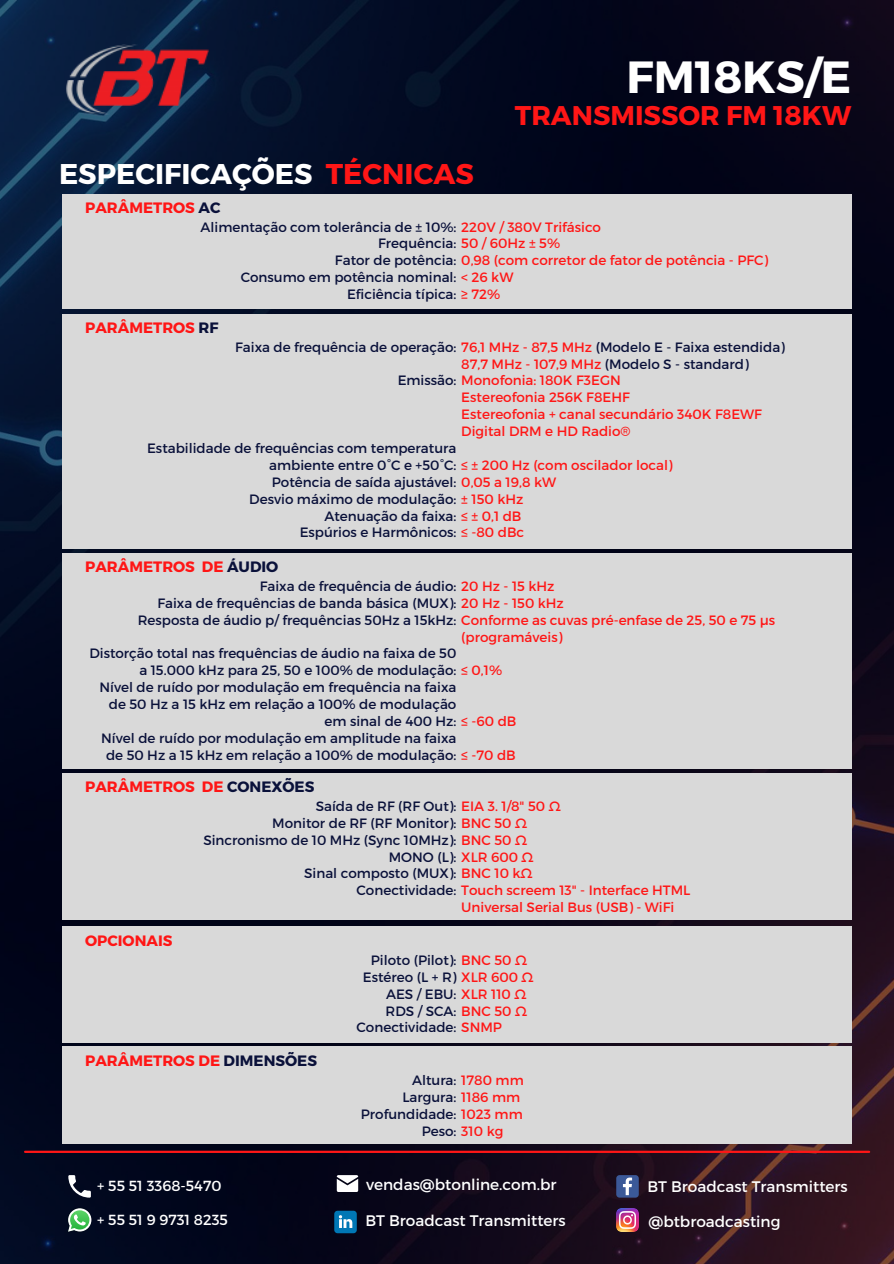
<style>
.page{position:relative;width:894px;height:1264px;background:#fff}
.page>*{position:absolute;margin:0;border:0;box-sizing:border-box;transform-origin:0 0}
.t1{font:700 45px "Montserrat";color:#fff}
.t2{font:700 28.5px "Montserrat";color:#fff}
.t3{font:700 27px "Montserrat";color:#ff1616}
.t4{font:15.3px "Montserrat";color:#fff}
.t5{font:700 15px "Montserrat";color:#ff1616}
.t6{font:14.55px "Montserrat";color:#fff}
.t7{font:13.5px "Montserrat";color:#0a113a}
.t8{font:13.5px/17px "Montserrat";color:#ff1616}
.s1{color:#ff1616}
.s2{color:#0a113a}
</style>
<div class="page">
<img style="left:0;top:0;width:893px;height:1263px">
<img style="left:62px;top:35px;width:152px;height:90px">
<img style="left:616px;top:1208px;width:22px;height:23px">
<svg style="left:616px;top:1175px;width:22px;height:22px"></svg>
<svg style="left:334px;top:1210px;width:22px;height:23px"></svg>
<svg style="left:337px;top:1175px;width:21px;height:16px"></svg>
<img style="left:67px;top:1206px;width:26px;height:27px">
<svg style="left:68px;top:1208px;width:23px;height:23px"></svg>
<svg style="left:68px;top:1175px;width:23px;height:22px"></svg>
<hr style="left:25px;top:1150px;width:843px;height:2px;background:#ff1616">
<div style="left:62px;top:194px;width:789px;height:114px;background:#d9d9d9"></div>
<div style="left:62px;top:314px;width:789px;height:235px;background:#d9d9d9"></div>
<div style="left:62px;top:553px;width:789px;height:215px;background:#d9d9d9"></div>
<div style="left:62px;top:773px;width:789px;height:147px;background:#d9d9d9"></div>
<div style="left:62px;top:926px;width:789px;height:116px;background:#d9d9d9"></div>
<div style="left:62px;top:1046px;width:789px;height:98px;background:#d9d9d9"></div>
<h2 class="t2" style="left:59px;top:155px;width:416px">ESPECIFICAÇÕES <span class="s1">TÉCNICAS</span></h2>
<p class="t5" style="left:85px;top:197px;width:137px">PARÂMETROS <span class="s2">AC</span></p>
<h1 class="t1" style="left:626px;top:48px;width:226px">FM18KS/E</h1>
<h3 class="t3" style="left:514px;top:98px;width:338px">TRANSMISSOR FM 18KW</h3>
<p class="t7" style="left:200px;top:218px;width:402px">Alimentação com tolerância de ± 10%: <span class="s1">220V / 380V Trifásico</span></p>
<p class="t7" style="left:378px;top:235px;width:183px">Frequência: <span class="s1">50 / 60Hz ± 5%</span></p>
<p class="t8" style="left:335px;top:251px;width:434px"><span class="s2">Fator de potência:</span> 0,98 (com corretor de fator de potência - PFC)</p>
<p class="t7" style="left:241px;top:269px;width:274px">Consumo em potência nominal: <span class="s1">&lt; 26 kW</span></p>
<p class="t7" style="left:347px;top:285px;width:155px">Eficiência típica: <span class="s1">≥ 72%</span></p>
<p class="t5" style="left:85px;top:317px;width:135px">PARÂMETROS <span class="s2">RF</span></p>
<p class="t7" style="left:235px;top:338px;width:551px">Faixa de frequência de operação: <span class="s1">76,1 MHz - 87,5 MHz</span> (Modelo E - Faixa estendida)</p>
<p class="t8" style="left:397px;top:371px;width:225px"><span class="s2">Emissão:</span> Monofonia: 180K F3EGN</p>
<p class="t7" style="left:461px;top:355px;width:289px"><span class="s1">87,7 MHz - 107,9 MHz</span> (Modelo S - standard)</p>
<p class="t8" style="left:461px;top:388px;width:302px">Estereofonia 256K F8EHF<br>Estereofonia + canal secundário 340K F8EWF<br>Digital DRM e HD Radio®</p>
<p class="t7" style="left:147px;top:439px;width:311px">Estabilidade de frequências com temperatura</p>
<p class="t8" style="left:269px;top:456px;width:405px"><span class="s2">ambiente entre 0°C e +50°C:</span> ≤ ± 200 Hz (com oscilador local)</p>
<p class="t7" style="left:272px;top:473px;width:285px">Potência de saída ajustável: <span class="s1">0,05 a 19,8 kW</span></p>
<p class="t7" style="left:249px;top:490px;width:275px">Desvio máximo de modulação: <span class="s1">± 150 kHz</span></p>
<p class="t7" style="left:324px;top:507px;width:198px">Atenuação da faixa: <span class="s1">≤ ± 0,1 dB</span></p>
<p class="t7" style="left:299px;top:524px;width:226px">Espúrios e Harmônicos: <span class="s1">≤ -80 dBc</span></p>
<p class="t5" style="left:85px;top:557px;width:195px">PARÂMETROS DE <span class="s2">ÁUDIO</span></p>
<p class="t7" style="left:260px;top:577px;width:296px">Faixa de frequência de áudio: <span class="s1">20 Hz - 15 kHz</span></p>
<p class="t7" style="left:157px;top:594px;width:408px">Faixa de frequências de banda básica (MUX): <span class="s1">20 Hz - 150 kHz</span></p>
<p class="t7" style="left:138px;top:611px;width:638px">Resposta de áudio p/ frequências 50Hz a 15kHz: <span class="s1">Conforme as cuvas pré-enfase de 25, 50 e 75 µs</span></p>
<p class="t7" style="left:89px;top:645px;width:368px">Distorção total nas frequências de áudio na faixa de 50</p>
<p class="t7" style="left:139px;top:661px;width:364px">a 15.000 kHz para 25, 50 e 100% de modulação: <span class="s1">≤ 0,1%</span></p>
<p class="t7" style="left:99px;top:678px;width:358px">Nível de ruído por modulação em frequência na faixa</p>
<p class="t7" style="left:109px;top:695px;width:349px">de 50 Hz a 15 kHz em relação a 100% de modulação</p>
<p class="t7" style="left:324px;top:712px;width:193px">em sinal de 400 Hz: <span class="s1">≤ -60 dB</span></p>
<p class="t7" style="left:101px;top:729px;width:356px">Nível de ruído por modulação em amplitude na faixa</p>
<p class="t7" style="left:106px;top:746px;width:411px">de 50 Hz a 15 kHz em relação a 100% de modulação: <span class="s1">≤ -70 dB</span></p>
<p class="t8" style="left:461px;top:627px;width:103px">(programáveis)</p>
<p class="t5" style="left:85px;top:776px;width:231px">PARÂMETROS DE <span class="s2">CONEXÕES</span></p>
<p class="t7" style="left:315px;top:797px;width:246px">Saída de RF (RF Out): <span class="s1">EIA 3. 1/8" 50 Ω</span></p>
<p class="t7" style="left:272px;top:814px;width:256px">Monitor de RF (RF Monitor): <span class="s1">BNC 50 Ω</span></p>
<p class="t7" style="left:203px;top:831px;width:325px">Sincronismo de 10 MHz (Sync 10MHz): <span class="s1">BNC 50 Ω</span></p>
<p class="t7" style="left:388px;top:848px;width:146px">MONO (L): <span class="s1">XLR 600 Ω</span></p>
<p class="t7" style="left:304px;top:864px;width:230px">Sinal composto (MUX): <span class="s1">BNC 10 kΩ</span></p>
<p class="t8" style="left:356px;top:881px;width:335px"><span class="s2">Conectividade:</span> Touch screem 13" - Interface HTML</p>
<p class="t5" style="left:85px;top:930px;width:89px">OPCIONAIS</p>
<p class="t5" style="left:85px;top:1051px;width:233px">PARÂMETROS DE <span class="s2">DIMENSÕES</span></p>
<p class="t6" style="left:97px;top:1176px;width:126px">+ 55 51 3368-5470</p>
<p class="t6" style="left:97px;top:1210px;width:132px">+ 55 51 9 9731 8235</p>
<p class="t8" style="left:461px;top:898px;width:214px">Universal Serial Bus (USB) - WiFi</p>
<p class="t7" style="left:371px;top:951px;width:158px">Piloto (Pilot): <span class="s1">BNC 50 Ω</span></p>
<p class="t7" style="left:363px;top:968px;width:172px">Estéreo (L + R) <span class="s1">XLR 600 Ω</span></p>
<p class="t7" style="left:386px;top:985px;width:142px">AES / EBU: <span class="s1">XLR 110 Ω</span></p>
<p class="t7" style="left:385px;top:1002px;width:143px">RDS / SCA: <span class="s1">BNC 50 Ω</span></p>
<p class="t7" style="left:356px;top:1018px;width:147px">Conectividade: <span class="s1">SNMP</span></p>
<p class="t7" style="left:412px;top:1071px;width:113px">Altura: <span class="s1">1780 mm</span></p>
<p class="t7" style="left:402px;top:1088px;width:119px">Largura: <span class="s1">1186 mm</span></p>
<p class="t7" style="left:361px;top:1105px;width:163px">Profundidade: <span class="s1">1023 mm</span></p>
<p class="t7" style="left:421px;top:1122px;width:83px">Peso: <span class="s1">310 kg</span></p>
<p class="t4" style="left:366px;top:1174px;width:192px">vendas@btonline.com.br</p>
<p class="t4" style="left:365px;top:1210px;width:202px">BT Broadcast Transmitters</p>
<p class="t4" style="left:647px;top:1176px;width:202px">BT Broadcast Transmitters</p>
<p class="t4" style="left:648px;top:1211px;width:133px">@btbroadcasting</p>
</div>
